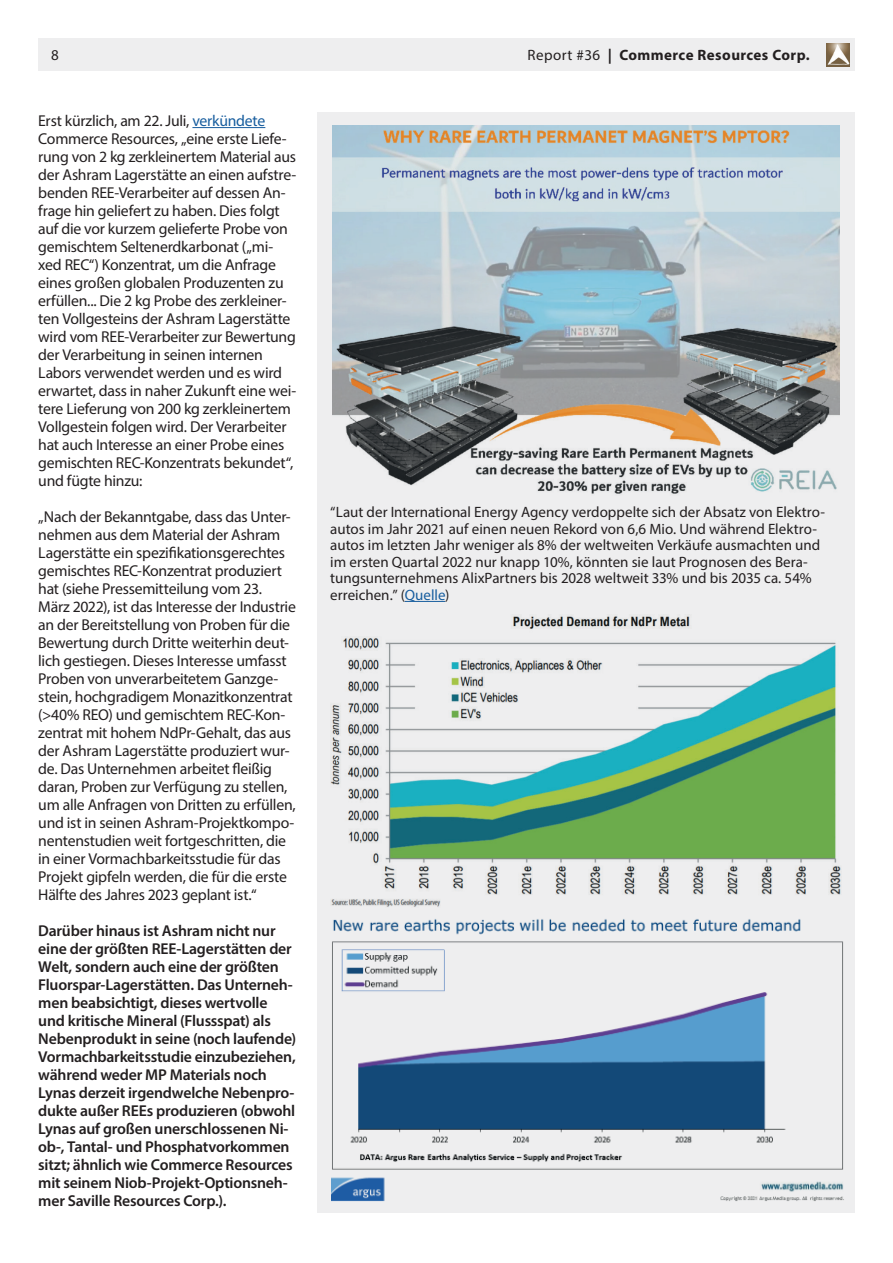
<style>
.page{position:relative;width:893px;height:1263px;background:#fff}
.page>*{position:absolute;margin:0;border:0;box-sizing:border-box;transform-origin:0 0}
.t1{font:15.75px/18px "Myriad Pro";letter-spacing:-.015em;color:#231f20}
.t2{font:600 15.75px/18px "Myriad Pro";letter-spacing:-.015em;color:#231f20}
.t3{font:15px/16.5px "Myriad Pro";color:#231f20}
.t4{font:700 15px "Myriad Pro";letter-spacing:.03em;color:#231f20}
.s1{font-weight:400}
.s2{color:#175d9e}
</style>
<div class="page">
<hr style="left:192px;top:127px;width:73px;height:1px;background:#175d9e">
<div style="left:317px;top:113px;width:538px;height:1100px;background:#eeeeef"></div>
<div style="left:38px;top:38px;width:817px;height:33px;background:#eeeeef"></div>
<img style="left:827px;top:43px;width:22px;height:23px">
<img style="left:332px;top:125px;width:508px;height:369px">
<hr style="left:405px;top:601px;width:40px;height:1px;background:#175d9e">
<img style="left:331px;top:616px;width:510px;height:291px">
<img style="left:331px;top:919px;width:513px;height:283px">
<p class="t3" style="left:51px;top:47px;width:9px">8</p>
<p class="t4" style="left:528px;top:47px;width:283px"><span class="s1">Report #36</span> | Commerce Resources Corp.</p>
<p class="t1" style="left:38px;top:111px;width:259px">Erst kürzlich, am 22. Juli, <span class="s2">verkündete </span>Commerce Resources, „eine erste Liefe&shy;rung von 2 kg zerkleinertem Material aus der Ashram Lagerstätte an einen aufstre&shy;benden REE-Verarbeiter auf dessen An&shy;frage hin geliefert zu haben. Dies folgt auf die vor kurzem gelieferte Probe von gemischtem Seltenerdkarbonat („mi&shy;xed REC“) Konzentrat, um die Anfrage eines großen globalen Produzenten zu erfüllen... Die 2 kg Probe des zerkleiner&shy;ten Vollgesteins der Ashram Lagerstätte wird vom REE-Verarbeiter zur Bewertung der Verarbeitung in seinen internen Labors verwendet werden und es wird erwartet, dass in naher Zukunft eine wei&shy;tere Lieferung von 200 kg zerkleinertem Vollgestein folgen wird. Der Verarbeiter hat auch Interesse an einer Probe eines gemischten REC-Konzentrats bekundet“, und fügte hinzu:</p>
<p class="t1" style="left:38px;top:508px;width:259px">„Nach der Bekanntgabe, dass das Unter&shy;nehmen aus dem Material der Ashram Lagerstätte ein spezifikationsgerechtes gemischtes REC-Konzentrat produziert hat (siehe Pressemitteilung vom 23.<br>März 2022), ist das Interesse der Industrie an der Bereitstellung von Proben für die Bewertung durch Dritte weiterhin deut&shy;lich gestiegen. Dieses Interesse umfasst Proben von unverarbeitetem Ganzge&shy;stein, hochgradigem Monazitkonzentrat (&gt;40% REO) und gemischtem REC-Kon&shy;zentrat mit hohem NdPr-Gehalt, das aus der Ashram Lagerstätte produziert wur&shy;de. Das Unternehmen arbeitet fleißig daran, Proben zur Verfügung zu stellen, um alle Anfragen von Dritten zu erfüllen, und ist in seinen Ashram-Projektkompo&shy;nentenstudien weit fortgeschritten, die in einer Vormachbarkeitsstudie für das Projekt gipfeln werden, die für die erste Hälfte des Jahres 2023 geplant ist.“</p>
<p class="t2" style="left:38px;top:921px;width:259px">Darüber hinaus ist Ashram nicht nur eine der größten REE-Lagerstätten der Welt, sondern auch eine der größten Fluorspar-Lagerstätten. Das Unterneh&shy;men beabsichtigt, dieses wertvolle und kritische Mineral (Flussspat) als Nebenprodukt in seine (noch laufende)<br>Vormachbarkeitsstudie einzubeziehen, während weder MP Materials noch Lynas derzeit irgendwelche Nebenpro&shy;dukte außer REEs produzieren (obwohl Lynas auf großen unerschlossenen Ni&shy;ob-, Tantal- und Phosphatvorkommen sitzt; ähnlich wie Commerce Resources mit seinem Niob-Projekt-Optionsneh&shy;mer Saville Resources Corp.).</p>
<p class="t3" style="left:330px;top:504px;width:496px">“Laut der International Energy Agency verdoppelte sich der Absatz von Elektro&shy;autos im Jahr 2021 auf einen neuen Rekord von 6,6 Mio. Und während Elektro&shy;autos im letzten Jahr weniger als 8% der weltweiten Verkäufe ausmachten und im ersten Quartal 2022 nur knapp 10%, könnten sie laut Prognosen des Bera&shy;tungsunternehmens AlixPartners bis 2028 weltweit 33% und bis 2035 ca. 54% erreichen.” (<span class="s2">Quelle</span>)</p>
</div>
